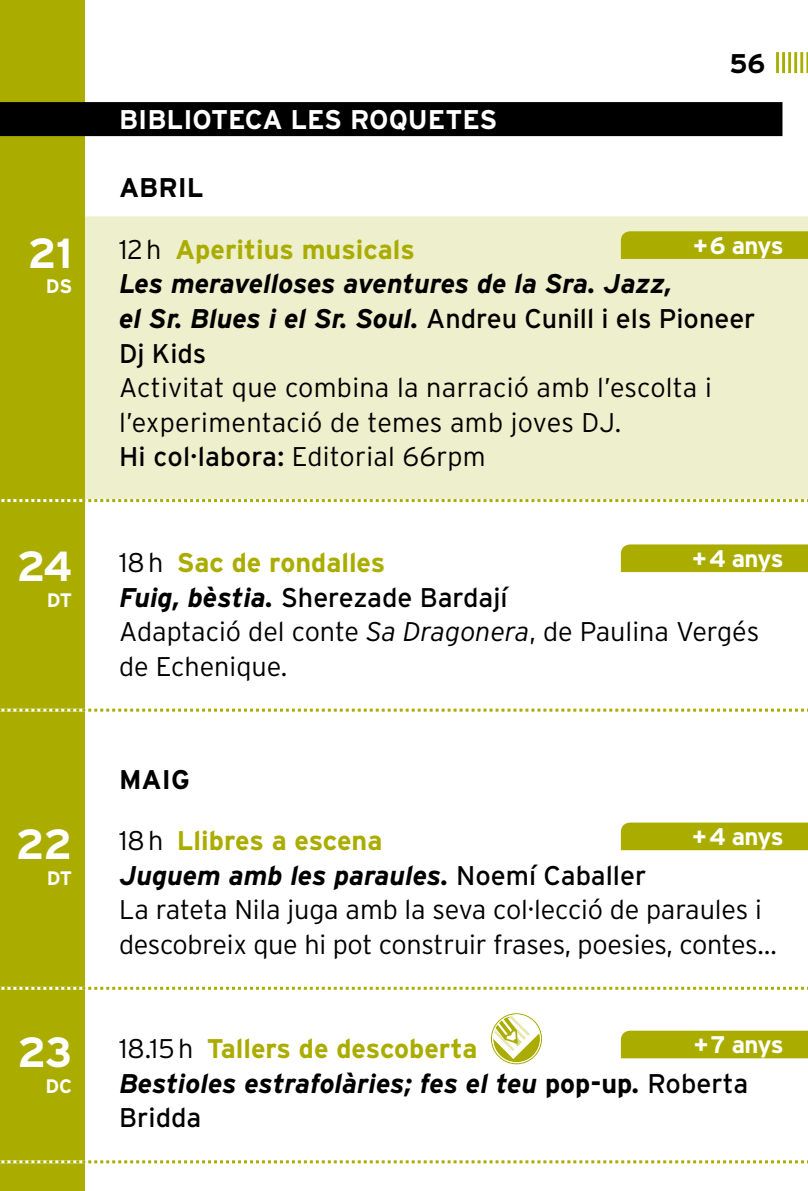
<style>
.page{position:relative;width:808px;height:1191px;background:#fff}
.page>*{position:absolute;margin:0;border:0;box-sizing:border-box;transform-origin:0 0}
.t1{font:300 27px/34.5px "Interstate";letter-spacing:-.005em;color:#000}
.t2{font:italic 700 27px/34.5px "Interstate";letter-spacing:-.005em;color:#000}
.t3{font:700 27px "Interstate";color:#aaad00}
.t4{font:700 27px "Interstate";color:#fff}
.t5{font:700 27px "Interstate";color:#000}
.t6{font:700 24px "Interstate";letter-spacing:-.04em;color:#fff}
.t7{font:700 19.5px "Interstate";letter-spacing:-.02em;color:#fff}
.s1{font-size:42px;color:#fff}
.s2{font-weight:300;color:#000}
.s3{font-weight:400;font-style:normal}
.s4{font-weight:400}
.s5{font-weight:700;font-style:italic}
.s6{font-style:italic}
.s7{font-style:normal}
</style>
<div class="page">
<svg style="left:776px;top:52px;width:32px;height:21px"></svg>
<div style="left:0;top:0;width:85px;height:1191px;background:#aaad00"></div>
<div style="left:0;top:102px;width:782px;height:34px;background:#000"></div>
<div style="left:85px;top:216px;width:723px;height:285px;background:#eeefcc"></div>
<div style="left:621px;top:231px;width:187px;height:28px;background:#aaad00"></div>
<svg style="left:1px;top:499px;width:807px;height:3px"></svg>
<div style="left:621px;top:544px;width:187px;height:28px;background:#aaad00"></div>
<svg style="left:0;top:708px;width:808px;height:3px"></svg>
<div style="left:621px;top:822px;width:187px;height:28px;background:#aaad00"></div>
<svg style="left:0;top:986px;width:808px;height:3px"></svg>
<svg style="left:492px;top:1014px;width:49px;height:45px"></svg>
<div style="left:491px;top:1013px;width:51px;height:51px;border:1px solid #aaad00;border-radius:50%"></div>
<div style="left:492px;top:1014px;width:49px;height:49px;border:1px solid #fff;border-radius:50%"></div>
<div style="left:621px;top:1030px;width:187px;height:28px;background:#aaad00"></div>
<svg style="left:0;top:1160px;width:808px;height:3px"></svg>
<p class="t4" style="left:119px;top:104px;width:33px">Bibli</p>
<p class="t4" style="left:192px;top:104px;width:37px">oteca</p>
<p class="t4" style="left:290px;top:104px;width:136px">Les Roquetes</p>
<p class="t5" style="left:119px;top:173px;width:86px">ABRIL</p>
<p class="t5" style="left:729px;top:48px;width:37px">56</p>
<p class="t3" style="left:28px;top:234px;width:389px"><span class="s1">21</span> <span class="s2">12h</span> Aperitius musicals</p>
<p class="t6" style="left:693px;top:232px;width:92px">+6 anys</p>
<p class="t7" style="left:46px;top:276px;width:28px">DS</p>
<p class="t2" style="left:119px;top:266px;width:638px">Les meravelloses aventures de la Sra. Jazz,<br>el Sr. Blues i el Sr. Soul. <span class="s3">Andreu Cunill i els Pioneer<br>Dj Kids</span></p>
<p class="t1" style="left:119px;top:370px;width:594px">Activitat que combina la narració amb l’escolta i l’experimentació de temes amb joves DJ.<br><span class="s4">Hi col·labora:</span> Editorial 66rpm</p>
<p class="t3" style="left:17px;top:547px;width:370px"><span class="s1">24</span> <span class="s2">18h</span> Sac de rondalles</p>
<p class="t6" style="left:692px;top:545px;width:93px">+4 anys</p>
<p class="t7" style="left:47px;top:589px;width:27px">DT</p>
<p class="t1" style="left:119px;top:579px;width:642px"><span class="s5">Fuig, bèstia.</span> <span class="s4">Sherezade Bardají<br></span>Adaptació del conte <span class="s6">Sa Dragonera</span>, de Paulina Vergés de Echenique.</p>
<p class="t5" style="left:119px;top:764px;width:72px">MAIG</p>
<p class="t3" style="left:16px;top:825px;width:368px"><span class="s1">22</span> <span class="s2">18h</span> Llibres a escena</p>
<p class="t6" style="left:692px;top:823px;width:93px">+4 anys</p>
<p class="t7" style="left:47px;top:867px;width:27px">DT</p>
<p class="t1" style="left:119px;top:857px;width:659px"><span class="s5">Juguem amb les paraules.</span> <span class="s4">Noemí Caballer<br></span>La rateta Nila juga amb la seva col·lecció de paraules i descobreix que hi pot construir frases, poesies, contes…</p>
<p class="t3" style="left:18px;top:1033px;width:461px"><span class="s1">23</span> <span class="s2">18.15h</span> Tallers de descoberta</p>
<p class="t6" style="left:694px;top:1031px;width:91px">+7 anys</p>
<p class="t7" style="left:45px;top:1075px;width:28px">DC</p>
<p class="t2" style="left:119px;top:1065px;width:631px">Bestioles estrafolàries; fes el teu <span class="s7">pop-up</span>. <span class="s3">Roberta<br>Bridda</span></p>
</div>
